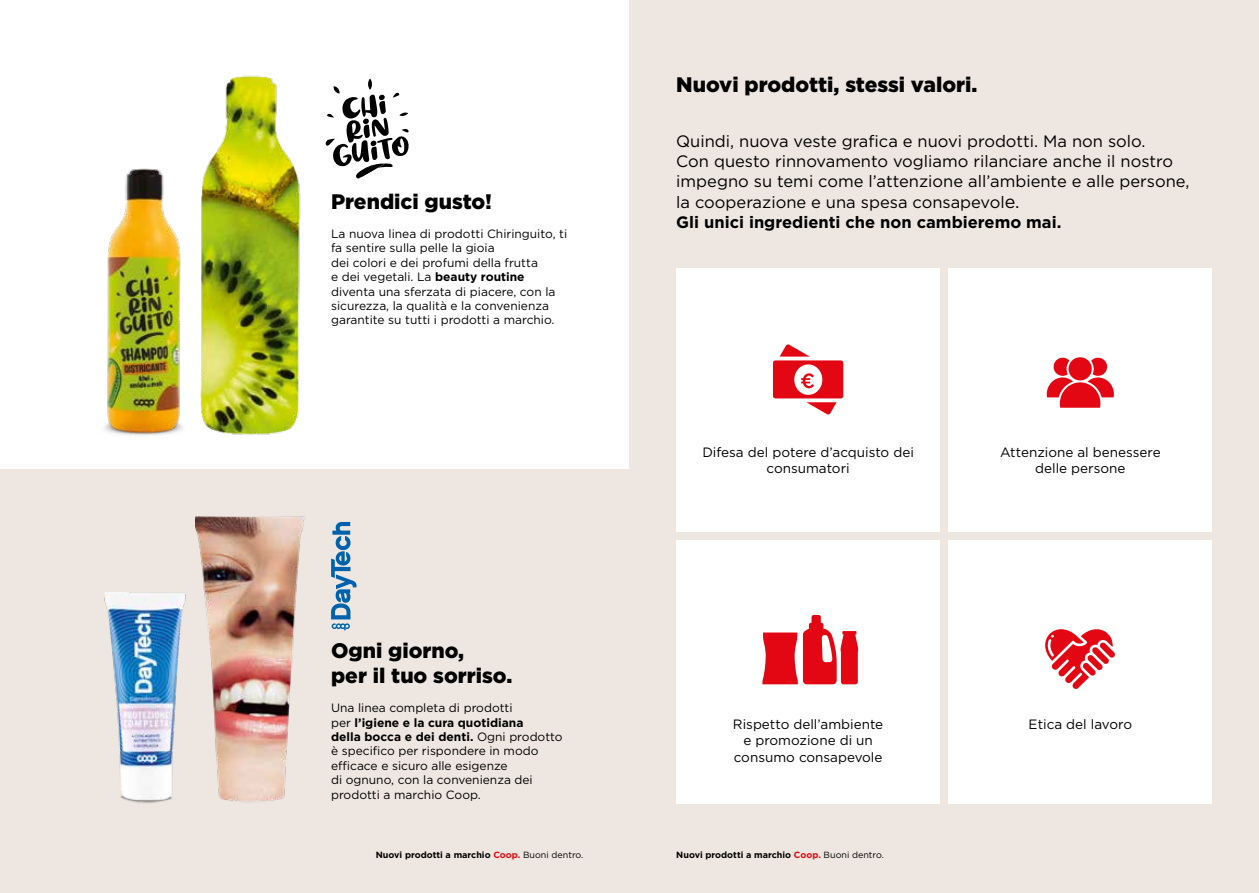
<style>
.page{position:relative;width:1259px;height:893px;background:#fff}
.page>*{position:absolute;margin:0;border:0;box-sizing:border-box;transform-origin:0 0}
.t1{font:900 21px/25.2px "Gotham";color:#000}
.t2{font:16.5px/20.2px "Gotham";color:#000}
.t3{font:13.5px/16.2px "Gotham";color:#000;text-align:center}
.t4{font:12px/14.4px "Gotham";color:#000}
.t5{font:700 9px "Gotham";color:#000}
.s1{font-weight:700}
.s2{font-size:18px}
.s3{color:#e30613}
.s4{font-weight:400}
</style>
<div class="page">
<div style="left:0;top:470px;width:651px;height:423px;background:#eee7e1"></div>
<svg style="left:325px;top:79px;width:84px;height:100px"></svg>
<svg style="left:331px;top:522px;width:25px;height:108px"></svg>
<img style="left:200px;top:75px;width:101px;height:360px">
<img style="left:104px;top:168px;width:79px;height:268px">
<img style="left:104px;top:592px;width:82px;height:212px">
<img style="left:195px;top:516px;width:110px;height:287px">
<div style="left:629px;top:0;width:630px;height:893px;background:#eee7e1"></div>
<div style="left:948px;top:268px;width:264px;height:263px;background:#fff"></div>
<svg style="left:1046px;top:357px;width:68px;height:51px"></svg>
<div style="left:676px;top:540px;width:264px;height:264px;background:#fff"></div>
<svg style="left:762px;top:615px;width:96px;height:69px"></svg>
<div style="left:676px;top:268px;width:264px;height:263px;background:#fff"></div>
<svg style="left:773px;top:344px;width:70px;height:71px"></svg>
<div style="left:948px;top:540px;width:264px;height:264px;background:#fff"></div>
<svg style="left:1045px;top:629px;width:70px;height:60px"></svg>
<h1 class="t1" style="left:331px;top:189px;width:162px">Prendici gusto!</h1>
<p class="t4" style="left:331px;top:226px;width:238px">La nuova linea di prodotti Chiringuito, ti fa sentire sulla pelle la gioia<br>dei colori e dei profumi della frutta<br>e dei vegetali. La <span class="s1">beauty routine </span>diventa una sferzata di piacere, con la sicurezza, la qualità e la convenienza garantite su tutti i prodotti a marchio.</p>
<h1 class="t1" style="left:331px;top:638px;width:183px">Ogni giorno,<br>per il tuo sorriso.</h1>
<p class="t4" style="left:331px;top:701px;width:233px">Una linea completa di prodotti<br>per <span class="s1">l’igiene e la cura quotidiana<br>della bocca e dei denti.</span> Ogni prodotto è specifico per rispondere in modo efficace e sicuro alle esigenze<br>di ognuno, con la convenienza dei prodotti a marchio Coop.</p>
<h1 class="t1" style="left:676px;top:72px;width:303px">Nuovi prodotti, stessi valori.</h1>
<p class="t2" style="left:676px;top:131px;width:515px">Quindi, nuova veste grafica e nuovi prodotti. Ma non solo.<br>Con questo rinnovamento vogliamo rilanciare anche il nostro impegno su temi come l’attenzione all’ambiente e alle persone, la cooperazione e una spesa consapevol<span class="s2">e.<br></span><span class="s1">Gli unici ingredienti che non cambieremo mai.</span></p>
<p class="t3" style="left:702px;top:444px;width:213px">Difesa del potere d’acquisto dei consumatori</p>
<p class="t3" style="left:1000px;top:444px;width:162px">Attenzione al benessere delle persone</p>
<p class="t3" style="left:733px;top:716px;width:152px">Rispetto dell’ambiente e promozione di un consumo consapevole</p>
<p class="t3" style="left:1028px;top:716px;width:105px">Etica del lavoro</p>
<p class="t5" style="left:376px;top:849px;width:209px">Nuovi prodotti a marchio <span class="s3">Coop.</span> <span class="s4">Buoni dentro.</span></p>
<p class="t5" style="left:682px;top:853px;width:211px">Nuovi prodotti a marchio Coop. Buoni dentro.</p>
<p class="t5" style="left:676px;top:849px;width:209px">Nuovi prodotti a marchio <span class="s3">Coop.</span> <span class="s4">Buoni dentro.</span></p>
</div>
